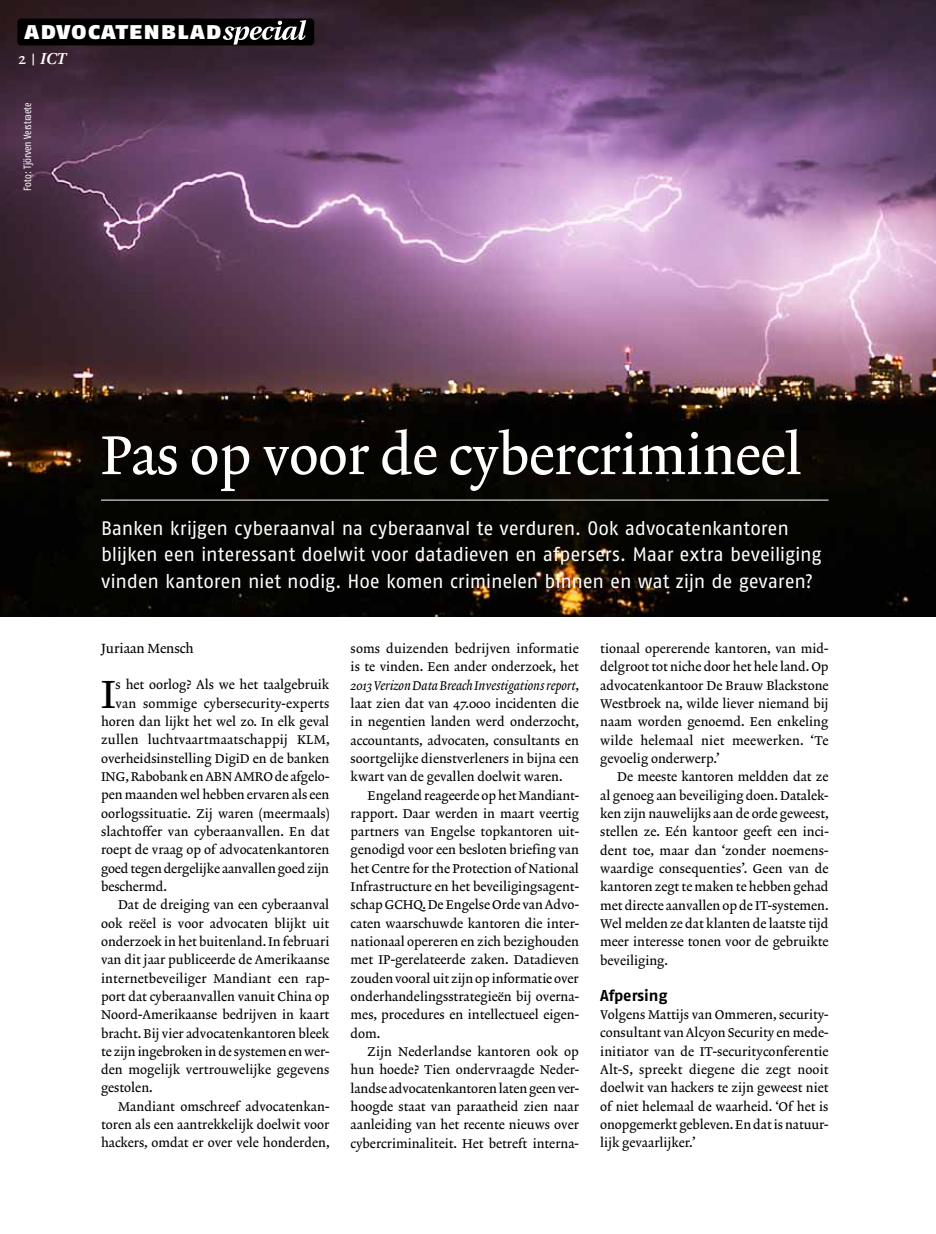
<style>
.page{position:relative;width:936px;height:1234px;background:#fff}
.page>*{position:absolute;margin:0;border:0;box-sizing:border-box;transform-origin:0 0}
.t1{font:55.2px "Lexicon No 2 Roman A Txt";letter-spacing:-.01em;color:#fff}
.t2{font:39.9px "Lexicon No 2 Roman A Txt";color:#000}
.t3{font:24.75px "Fago No Black Lf Caps";letter-spacing:.03em;color:#fff}
.t4{font:19.5px/26.8px "Fago No Regular LF";letter-spacing:-.01em;color:#fff}
.t5{font:15.75px "Fago No Bold Lf";letter-spacing:-.005em;color:#000}
.t6{font:italic 600 15.75px "Utopia";color:#fff}
.t7{font:13.5px "Lexicon No 2 Roman A Txt";letter-spacing:-.005em;color:#000}
.t8{font:12.9px/18.3px "Lexicon No 2 Roman A Txt";color:#000;text-align:justify}
.t9{font:12.9px "Lexicon No 2 Italic A Txt";letter-spacing:-.01em;color:#000}
.t10{font:12.9px "Lexicon No 2 Roman A Txt";letter-spacing:.02em;color:#000}
.t11{font:10.5px "Fago Co Regular Lf";color:#fff}
.s1{font-family:"Lexicon No 2 Roman A Txt";font-weight:400;font-style:normal}
.s2{font-family:"Fago No Regular Lf Caps";font-weight:400;font-style:normal;font-size:12.75px}
.s3{font-family:"Lexicon No 2 Roman A Txt"}
</style>
<div class="page">
<img style="left:0;top:0;width:935px;height:617px">
<hr style="left:101px;top:499px;width:727px;height:1px;background:#fff">
<div style="left:17px;top:19px;width:297px;height:26px;background:#000;border-radius:4px"></div>
<svg style="left:223px;top:20px;width:83px;height:25px"></svg>
<h3 class="t3" style="left:24px;top:16px;width:199px">advocatenblad</h3>
<p class="t6" style="left:18px;top:50px;width:49px"><span class="s1">2</span> <span class="s2">|</span> ICT</p>
<p class="t11" style="left:22px;top:190px;width:89px;rotate:-90deg">Foto: Tjörven Verstraete</p>
<h1 class="t1" style="left:101px;top:423px;width:702px">Pas op voor de cybercrimineel</h1>
<p class="t4" style="left:101px;top:514px;width:722px">Banken krijgen cyberaanval na cyberaanval te verduren. Ook advocatenkantoren blijken een interessant doelwit voor datadieven en afpersers. Maar extra beveiliging vinden kantoren niet nodig. Hoe komen criminelen binnen en wat zijn de gevaren?</p>
<p class="t7" style="left:101px;top:640px;width:94px">Juriaan Mensch</p>
<h2 class="t2" style="left:101px;top:670px;width:16px">I</h2>
<p class="t8" style="left:116px;top:676px;width:215px">s het oorlog? Als we het taalgebruik</p>
<p class="t8" style="left:116px;top:694px;width:215px">van sommige cybersecurity-experts</p>
<p class="t8" style="left:101px;top:713px;width:230px">horen dan lijkt het wel zo. In elk geval</p>
<p class="t10" style="left:101px;top:732px;width:230px">zullen luchtvaartmaatschappij KLM,</p>
<p class="t8" style="left:101px;top:749px;width:230px">overheidsinstelling DigiD en de banken</p>
<p class="t8" style="left:101px;top:767px;width:230px">ING, Rabobank en ABN AMRO de afgelo-</p>
<p class="t8" style="left:101px;top:786px;width:230px">pen maanden wel hebben ervaren als een</p>
<p class="t8" style="left:101px;top:804px;width:230px">oorlogssituatie. Zij waren (meermaals)</p>
<p class="t8" style="left:101px;top:822px;width:230px">slachtoffer van cyberaanvallen. En dat</p>
<p class="t8" style="left:101px;top:841px;width:230px">roept de vraag op of advocatenkantoren</p>
<p class="t8" style="left:101px;top:859px;width:230px">goed tegen dergelijke aanvallen goed zijn</p>
<p class="t8" style="left:101px;top:877px;width:68px">beschermd.</p>
<p class="t8" style="left:118px;top:896px;width:213px">Dat de dreiging van een cyberaanval</p>
<p class="t8" style="left:101px;top:914px;width:230px">ook reëel is voor advocaten blijkt uit</p>
<p class="t8" style="left:101px;top:932px;width:230px">onderzoek in het buitenland. In februari</p>
<p class="t8" style="left:101px;top:951px;width:230px">van dit jaar publiceerde de Amerikaanse</p>
<p class="t8" style="left:101px;top:969px;width:230px">internetbeveiliger Mandiant een rap-</p>
<p class="t8" style="left:101px;top:987px;width:230px">port dat cyberaanvallen vanuit China op</p>
<p class="t8" style="left:101px;top:1005px;width:230px">Noord-Amerikaanse bedrijven in kaart</p>
<p class="t8" style="left:101px;top:1024px;width:230px">bracht. Bij vier advocatenkantoren bleek</p>
<p class="t8" style="left:101px;top:1042px;width:230px">te zijn ingebroken in de systemen en wer-</p>
<p class="t8" style="left:101px;top:1060px;width:230px">den mogelijk vertrouwelijke gegevens</p>
<p class="t8" style="left:101px;top:1079px;width:53px">gestolen.</p>
<p class="t8" style="left:118px;top:1097px;width:213px">Mandiant omschreef advocatenkan-</p>
<p class="t8" style="left:101px;top:1115px;width:230px">toren als een aantrekkelijk doelwit voor</p>
<p class="t8" style="left:101px;top:1134px;width:230px">hackers, omdat er over vele honderden,</p>
<p class="t8" style="left:350px;top:640px;width:230px">soms duizenden bedrijven informatie is te vinden. Een ander onderzoek, het</p>
<p class="t9" style="left:350px;top:677px;width:230px">2013 Verizon Data Breach Investigations report<span class="s3">,</span></p>
<p class="t8" style="left:350px;top:694px;width:230px">laat zien dat van 47.000 incidenten die in negentien landen werd onderzocht, accountants, advocaten, consultants en soortgelijke dienstverleners in bijna een kwart van de gevallen doelwit waren.</p>
<p class="t8" style="left:350px;top:786px;width:230px;text-indent:17px">Engeland reageerde op het Mandiant&shy;rapport. Daar werden in maart veertig partners van Engelse topkantoren uit&shy;genodigd voor een besloten briefing van het Centre for the Protection of National Infrastructure en het beveiligingsagent&shy;schap GCHQ. De Engelse Orde van Advo&shy;caten waarschuwde kantoren die inter&shy;nationaal opereren en zich bezighouden met IP-gerelateerde zaken. Datadieven zouden vooral uit zijn op informatie over onderhandelingsstrategieën bij overna&shy;mes, procedures en intellectueel eigen&shy;dom.</p>
<p class="t8" style="left:350px;top:1042px;width:230px;text-indent:17px">Zijn Nederlandse kantoren ook op hun hoede? Tien ondervraagde Neder&shy;landse advocatenkantoren laten geen ver&shy;hoogde staat van paraatheid zien naar aanleiding van het recente nieuws over cybercriminaliteit. Het betreft interna-</p>
<p class="t8" style="left:600px;top:640px;width:230px">tionaal opererende kantoren, van mid&shy;delgroot tot niche door het hele land. Op advocatenkantoor De Brauw Blackstone Westbroek na, wilde liever niemand bij naam worden genoemd. Een enkeling wilde helemaal niet meewerken. ‘Te gevoelig onderwerp.’</p>
<p class="t8" style="left:600px;top:768px;width:230px;text-indent:17px">De meeste kantoren meldden dat ze al genoeg aan beveiliging doen. Datalek&shy;ken zijn nauwelijks aan de orde geweest, stellen ze. Eén kantoor geeft een inci&shy;dent toe, maar dan ‘zonder noemens&shy;waardige consequenties’. Geen van de kantoren zegt te maken te hebben gehad met directe aanvallen op de IT-systemen.<br>Wel melden ze dat klanten de laatste tijd meer interesse tonen voor de gebruikte beveiliging.</p>
<p class="t5" style="left:600px;top:985px;width:69px">Afpersing</p>
<p class="t8" style="left:600px;top:1005px;width:230px">Volgens Mattijs van Ommeren, security&shy;consultant van Alcyon Security en mede&shy;initiator van de IT-securityconferentie Alt-S, spreekt diegene die zegt nooit doelwit van hackers te zijn geweest niet of niet helemaal de waarheid. ‘Of het is onopgemerkt gebleven. En dat is natuur&shy;lijk gevaarlijker.’</p>
</div>
